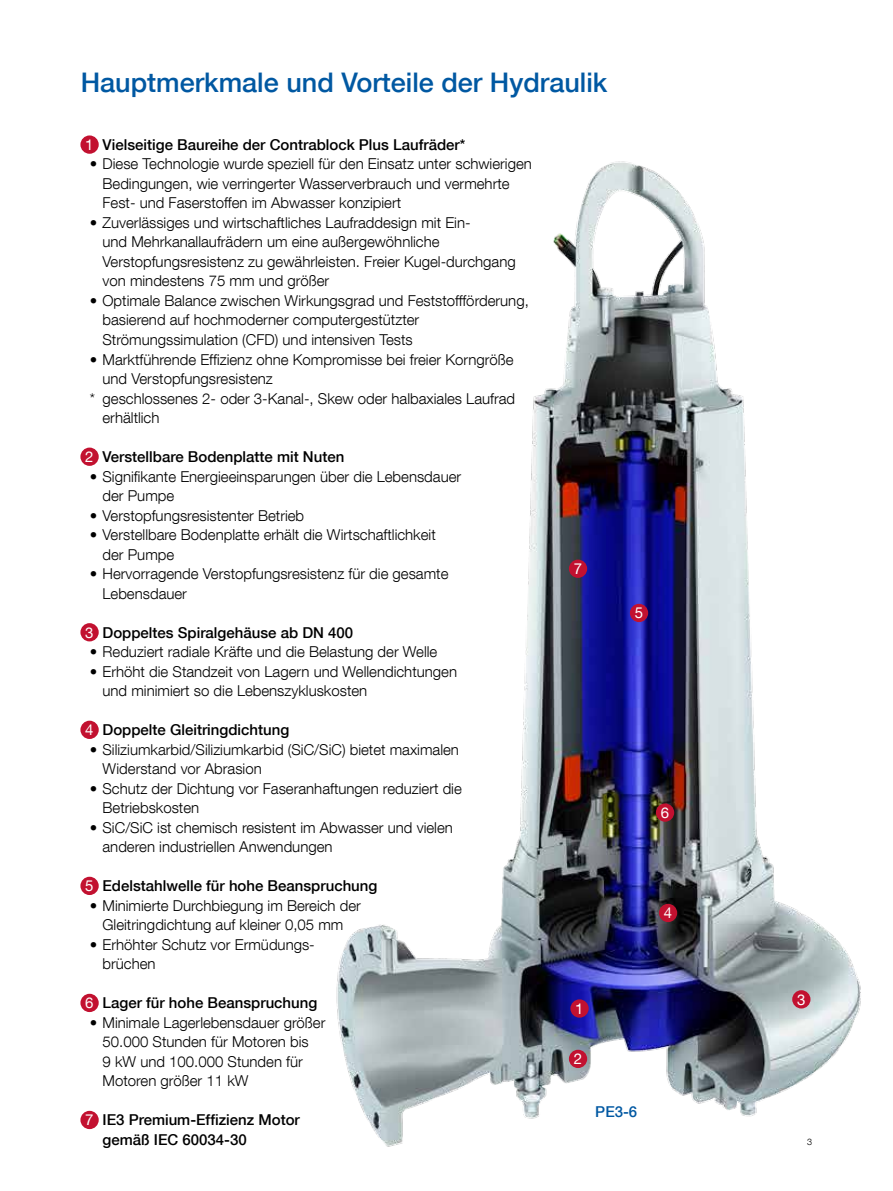
<style>
.page{position:relative;width:893px;height:1191px;background:#fff}
.page>*{position:absolute;margin:0;border:0;box-sizing:border-box;transform-origin:0 0}
.t1{font:500 27px "Helvetica Neue LT Com";color:#0058a2}
.t2{font:300 15px/19.5px "Helvetica Neue LT Com";color:#000}
.t3{font:500 15px/19.5px "Helvetica Neue LT Com";color:#000}
.t4{font:15px "Helvetica Neue LT Com";color:#fff}
.t5{font:500 15px "Helvetica Neue LT Com";color:#0058a2}
.t6{font:300 9px "Helvetica Neue LT Com";color:#000}
</style>
<div class="page">
<div style="left:80px;top:135px;width:19px;height:19px;background:#c21130;border-radius:50%"></div>
<div style="left:80px;top:447px;width:19px;height:19px;background:#c21130;border-radius:50%"></div>
<div style="left:80px;top:623px;width:19px;height:18px;background:#c21130;border-radius:50%"></div>
<div style="left:80px;top:720px;width:19px;height:19px;background:#c21130;border-radius:50%"></div>
<div style="left:80px;top:876px;width:19px;height:19px;background:#c21130;border-radius:50%"></div>
<div style="left:80px;top:993px;width:19px;height:19px;background:#c21130;border-radius:50%"></div>
<div style="left:80px;top:1110px;width:19px;height:19px;background:#c21130;border-radius:50%"></div>
<img style="left:336px;top:161px;width:525px;height:986px">
<div style="left:570px;top:999px;width:19px;height:18px;background:#c21130;border-radius:50%"></div>
<div style="left:659px;top:903px;width:18px;height:19px;background:#c21130;border-radius:50%"></div>
<div style="left:630px;top:604px;width:18px;height:18px;background:#c21130;border-radius:50%"></div>
<div style="left:569px;top:1049px;width:18px;height:19px;background:#c21130;border-radius:50%"></div>
<div style="left:792px;top:990px;width:18px;height:18px;background:#c21130;border-radius:50%"></div>
<div style="left:656px;top:803px;width:18px;height:18px;background:#c21130;border-radius:50%"></div>
<div style="left:569px;top:559px;width:18px;height:19px;background:#c21130;border-radius:50%"></div>
<h1 class="t1" style="left:81px;top:66px;width:528px">Hauptmerkmale und Vorteile der Hydraulik</h1>
<p class="t3" style="left:90px;top:135px;width:377px">• Vielseitige Baureihe der Contrablock Plus Laufräder*</p>
<p class="t2" style="left:103px;top:154px;width:431px;text-indent:-13px">• Diese Technologie wurde speziell für den Einsatz unter schwierigen<br>Bedingungen, wie verringerter Wasserverbrauch und vermehrte<br>Fest- und Faserstoffen im Abwasser konzipiert</p>
<p class="t2" style="left:103px;top:212px;width:415px;text-indent:-13px">• Zuverlässiges und wirtschaftliches Laufraddesign mit Ein-<br>und Mehrkanallaufrädern um eine außergewöhnliche Verstopfungsresistenz zu gewährleisten. Freier Kugel-durchgang von mindestens 75 mm und größer</p>
<p class="t2" style="left:103px;top:290px;width:428px;text-indent:-13px">• Optimale Balance zwischen Wirkungsgrad und Feststoffförderung, basierend auf hochmoderner computergestützter<br>Strömungssimulation (CFD) und intensiven Tests</p>
<p class="t2" style="left:90px;top:349px;width:425px">• Marktführende Effizienz ohne Kompromisse bei freier Korngröße</p>
<p class="t2" style="left:103px;top:368px;width:172px">und Verstopfungsresistenz</p>
<p class="t2" style="left:90px;top:388px;width:427px">* geschlossenes 2- oder 3-Kanal-, Skew oder halbaxiales Laufrad</p>
<p class="t2" style="left:103px;top:407px;width:58px">erhältlich</p>
<p class="t3" style="left:90px;top:447px;width:256px">• Verstellbare Bodenplatte mit Nuten</p>
<p class="t2" style="left:103px;top:466px;width:360px;text-indent:-13px">• Signifikante Energieeinsparungen über die Lebensdauer der Pumpe</p>
<p class="t2" style="left:90px;top:505px;width:216px">• Verstopfungsresistenter Betrieb</p>
<p class="t2" style="left:103px;top:524px;width:335px;text-indent:-13px">• Verstellbare Bodenplatte erhält die Wirtschaftlichkeit der Pumpe</p>
<p class="t2" style="left:103px;top:563px;width:347px;text-indent:-13px">• Hervorragende Verstopfungsresistenz für die gesamte<br>Lebensdauer</p>
<p class="t3" style="left:90px;top:622px;width:265px">• Doppeltes Spiralgehäuse ab DN 400</p>
<p class="t2" style="left:90px;top:641px;width:349px">• Reduziert radiale Kräfte und die Belastung der Welle</p>
<p class="t2" style="left:103px;top:661px;width:356px;text-indent:-13px">• Erhöht die Standzeit von Lagern und Wellendichtungen und minimiert so die Lebenszykluskosten</p>
<p class="t3" style="left:90px;top:720px;width:201px">• Doppelte Gleitringdichtung</p>
<p class="t2" style="left:103px;top:739px;width:358px;text-indent:-13px">• Siliziumkarbid/Siliziumkarbid (SiC/SiC) bietet maximalen<br>Widerstand vor Abrasion</p>
<p class="t2" style="left:103px;top:778px;width:361px;text-indent:-13px">• Schutz der Dichtung vor Faseranhaftungen reduziert die<br>Betriebskosten</p>
<p class="t2" style="left:103px;top:817px;width:352px;text-indent:-13px">• SiC/SiC ist chemisch resistent im Abwasser und vielen anderen industriellen Anwendungen</p>
<p class="t3" style="left:90px;top:876px;width:289px">• Edelstahlwelle für hohe Beanspruchung</p>
<p class="t2" style="left:90px;top:895px;width:273px;text-align:center">• Minimierte Durchbiegung im Bereich der<br>Gleitringdichtung auf kleiner 0,05 mm</p>
<p class="t2" style="left:103px;top:934px;width:214px;text-indent:-13px">• Erhöhter Schutz vor Ermüdungs&shy;brüchen</p>
<p class="t3" style="left:90px;top:993px;width:229px">• Lager für hohe Beanspruchung</p>
<p class="t2" style="left:103px;top:1012px;width:224px;text-indent:-13px">• Minimale Lagerlebensdauer größer<br>50.000 Stunden für Motoren bis<br>9 kW und 100.000 Stunden für<br>Motoren größer 11 kW</p>
<p class="t3" style="left:103px;top:1110px;width:199px;text-indent:-13px">• IE3 Premium-Effizienz Motor gemäß IEC 60034-30</p>
<p class="t4" style="left:85px;top:135px;width:10px">1</p>
<p class="t4" style="left:85px;top:447px;width:10px">2</p>
<p class="t4" style="left:85px;top:623px;width:10px">3</p>
<p class="t4" style="left:85px;top:720px;width:10px">4</p>
<p class="t4" style="left:85px;top:876px;width:10px">5</p>
<p class="t4" style="left:85px;top:993px;width:10px">6</p>
<p class="t4" style="left:85px;top:1110px;width:10px">7</p>
<p class="t4" style="left:574px;top:559px;width:10px">7</p>
<p class="t4" style="left:635px;top:604px;width:10px">5</p>
<p class="t4" style="left:575px;top:999px;width:10px">1</p>
<p class="t4" style="left:574px;top:1049px;width:10px">2</p>
<p class="t5" style="left:595px;top:1102px;width:43px">PE3-6</p>
<p class="t4" style="left:661px;top:803px;width:10px">6</p>
<p class="t4" style="left:664px;top:903px;width:10px">4</p>
<p class="t4" style="left:797px;top:990px;width:10px">3</p>
<p class="t6" style="left:807px;top:1136px;width:7px">3</p>
</div>
